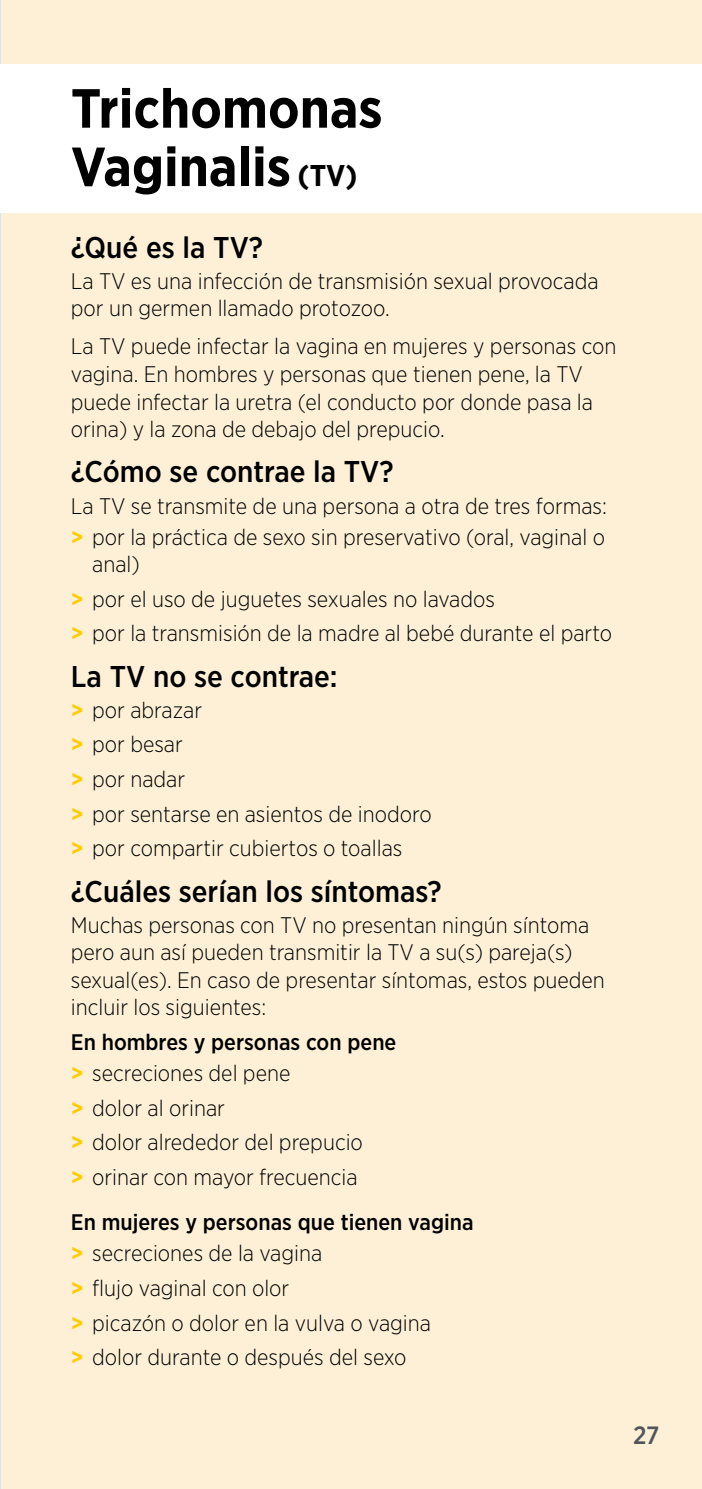
<style>
.page{position:relative;width:702px;height:1489px;background:#fff}
.page>*{position:absolute;margin:0;border:0;box-sizing:border-box;transform-origin:0 0}
.t1{font:700 55px/58.2px "Gotham Narrow";color:#000}
.t2{font:500 30px "Gotham Narrow";color:#000}
.t3{font:500 25px "Gotham Narrow";color:#52555b}
.t4{font:300 22.5px/34.5px "Gotham Narrow";color:#000}
.t5{font:500 22.5px/31px "Gotham Narrow";color:#000}
.s1{font-size:30px}
.s2{font-weight:700;color:#fecd00}
.s3{font-weight:300}
</style>
<div class="page">
<hr style="left:0;top:0;width:1px;height:1488px;background:#e3e4e3">
<div style="left:1px;top:0;width:701px;height:1488px;background:#fdf0d6"></div>
<div style="left:0;top:64px;width:702px;height:149px;background:#fff"></div>
<h1 class="t1" style="left:71px;top:79px;width:313px">Trichomonas<br>Vaginalis <span class="s1">(TV)</span></h1>
<h2 class="t2" style="left:71px;top:228px;width:194px">¿Qué es la TV?</h2>
<p class="t4" style="left:71px;top:266px;width:529px;line-height:27.5px">La TV es una infección de transmisión sexual provocada por un germen llamado protozoo.</p>
<p class="t4" style="left:71px;top:332px;width:547px;line-height:27.5px">La TV puede infectar la vagina en mujeres y personas con vagina. En hombres y personas que tienen pene, la TV puede infectar la uretra (el conducto por donde pasa la orina) y la zona de debajo del prepucio.</p>
<h2 class="t2" style="left:71px;top:453px;width:324px">¿Cómo se contrae la TV?</h2>
<p class="t4" style="left:71px;top:489px;width:537px;line-height:31px">La TV se transmite de una persona a otra de tres formas: <span class="s2">&gt;</span> por la práctica de sexo sin preservativo (oral, vaginal o</p>
<p class="t4" style="left:71px;top:546px;width:542px;text-indent:21px">anal)<br><span class="s2">&gt;</span> por el uso de juguetes sexuales no lavados<br><span class="s2">&gt;</span> por la transmisión de la madre al bebé durante el parto</p>
<h2 class="t2" style="left:71px;top:657px;width:268px">La TV no se contrae:</h2>
<p class="t4" style="left:71px;top:692px;width:362px"><span class="s2">&gt;</span> por abrazar<br><span class="s2">&gt;</span> por besar<br><span class="s2">&gt;</span> por nadar<br><span class="s2">&gt;</span> por sentarse en asientos de inodoro <span class="s2">&gt;</span> por compartir cubiertos o toallas</p>
<h2 class="t2" style="left:71px;top:872px;width:372px">¿Cuáles serían los síntomas?</h2>
<p class="t4" style="left:71px;top:910px;width:535px;line-height:27.5px">Muchas personas con TV no presentan ningún síntoma pero aun así pueden transmitir la TV a su(s) pareja(s) sexual(es). En caso de presentar síntomas, estos pueden incluir los siguientes:</p>
<p class="t5" style="left:71px;top:1026px;width:327px">En hombres y personas con pene <span class="s2">&gt;</span> <span class="s3">secreciones del pene</span></p>
<p class="t4" style="left:71px;top:1089px;width:293px"><span class="s2">&gt;</span> dolor al orinar<br><span class="s2">&gt;</span> dolor alrededor del prepucio <span class="s2">&gt;</span> orinar con mayor frecuencia</p>
<p class="t5" style="left:71px;top:1206px;width:404px">En mujeres y personas que tienen vagina <span class="s2">&gt;</span> <span class="s3">secreciones de la vagina</span></p>
<p class="t4" style="left:71px;top:1270px;width:361px"><span class="s2">&gt;</span> flujo vaginal con olor<br><span class="s2">&gt;</span> picazón o dolor en la vulva o vagina <span class="s2">&gt;</span> dolor durante o después del sexo</p>
<p class="t3" style="left:633px;top:1419px;width:28px">27</p>
</div>
